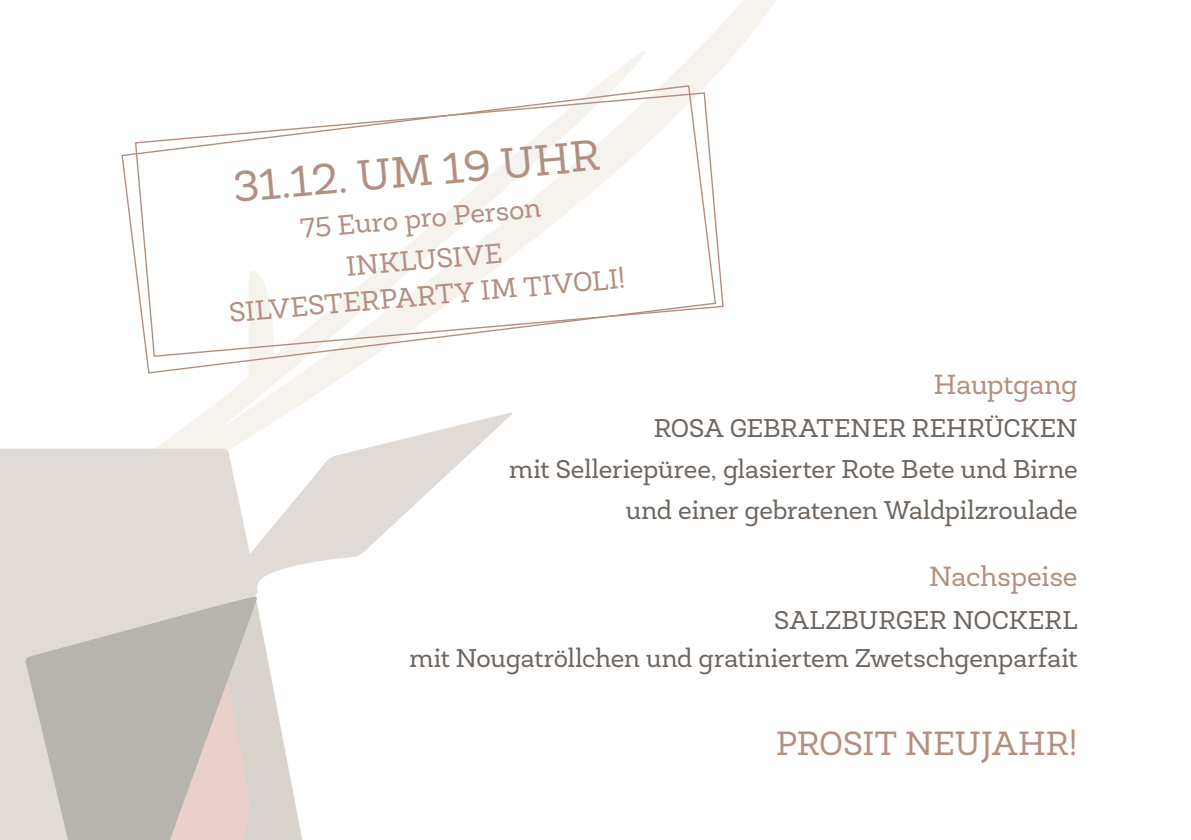
<style>
.page{position:relative;width:1191px;height:840px;background:#fff}
.page>*{position:absolute;margin:0;border:0;box-sizing:border-box;transform-origin:0 0}
.t1{font:44px "Newslab";color:#b38f82}
.t2{font:34px "Newslab";letter-spacing:.005em;color:#b38f82}
.t3{font:28px/36px "Newslab";letter-spacing:-.005em;color:#b38f82;text-align:center}
.t4{font:26px/38px "Newslab";letter-spacing:-.005em;color:#6d655e;text-align:right}
</style>
<div class="page">
<svg style="left:258px;top:609px;width:44px;height:230px;fill:#d9d3cd"></svg>
<svg style="left:717px;top:0;width:59px;height:73px"></svg>
<svg style="left:156px;top:30px;width:561px;height:418px"></svg>
<svg style="left:249px;top:374px;width:25px;height:27px"></svg>
<svg style="left:245px;top:412px;width:268px;height:171px"></svg>
<svg style="left:0;top:448px;width:258px;height:391px;background:#d2ccc8"></svg>
<svg style="left:121px;top:84px;width:596px;height:290px"></svg>
<p class="t1" style="left:231px;top:160px;width:369px;rotate:-5deg">31.12. UM 19 UHR</p>
<p class="t3" style="left:299px;top:210px;width:243px;rotate:-5deg">75 Euro pro Person</p>
<p class="t3" style="left:225px;top:259px;width:399px;rotate:-5deg">INKLUSIVE<br>SILVESTERPARTY IM TIVOLI!</p>
<p class="t3" style="left:934px;top:366px;width:145px">Hauptgang</p>
<p class="t4" style="left:653px;top:409px;width:425px">ROSA GEBRATENER REHRÜCKEN</p>
<p class="t4" style="left:509px;top:450px;width:570px">mit Selleriepüree, glasierter Rote Bete und Birne</p>
<p class="t4" style="left:626px;top:491px;width:453px">und einer gebratenen Waldpilzroulade</p>
<p class="t3" style="left:929px;top:558px;width:150px">Nachspeise</p>
<p class="t4" style="left:409px;top:601px;width:669px">SALZBURGER NOCKERL<br>mit Nougatröllchen und gratiniertem Zwetschgenparfait</p>
<p class="t2" style="left:776px;top:721px;width:303px">PROSIT NEUJAHR!</p>
</div>
